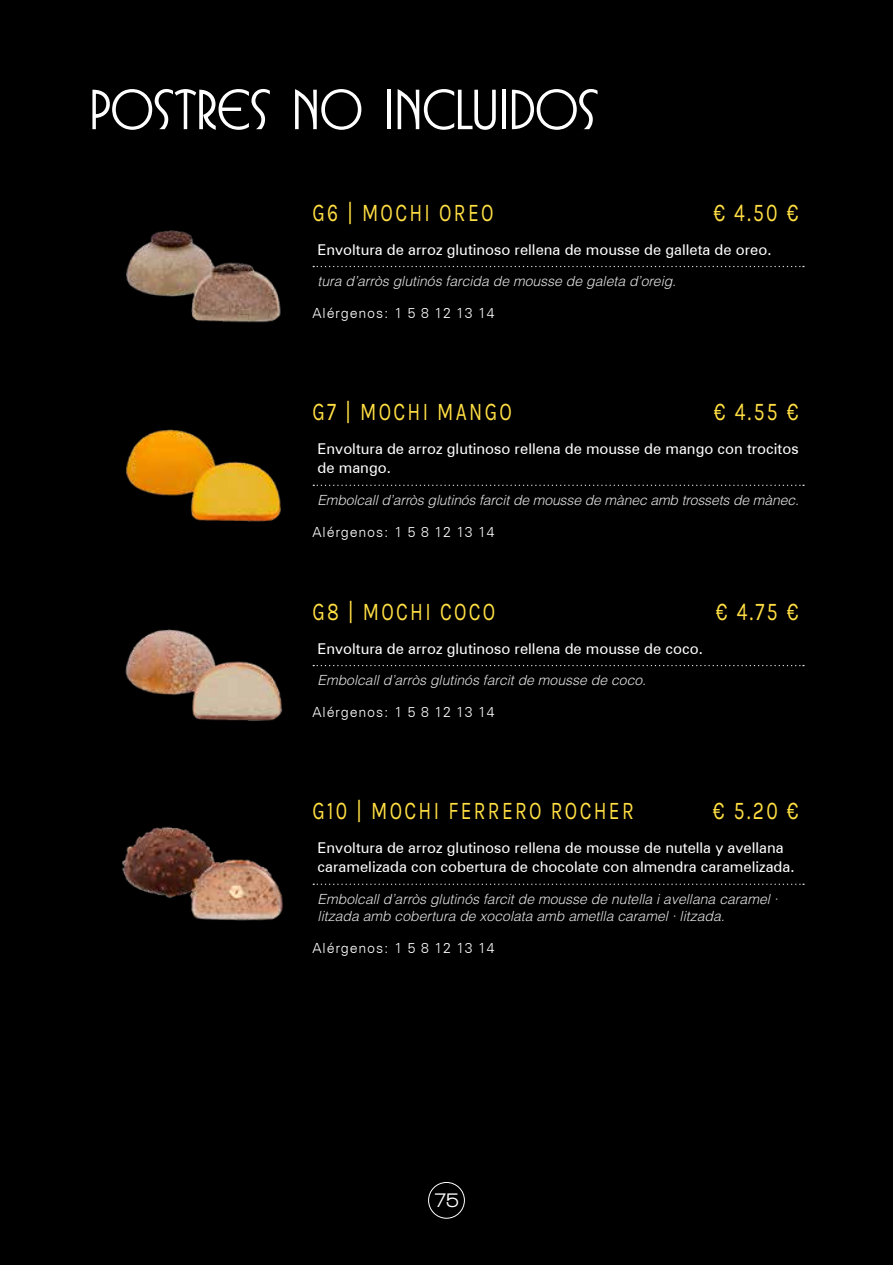
<style>
.page{position:relative;width:893px;height:1265px;background:#000}
.page>*{position:absolute;margin:0;border:0;box-sizing:border-box;transform-origin:0 0}
.t1{font:500 52.5px "Busorama IT Cby BT";letter-spacing:-.005em;color:#fff}
.t2{font:25.55px "Karla";letter-spacing:.12em;color:#ffdf43;scale:.75 1}
.t3{font:800 21px "Walkway";color:#fff}
.t4{font:14.88px/19.2px "Zurich BT";color:#fff}
.t5{font:italic 300 14px/17.5px "Helvetica LT Std";color:#e3e3e3}
.t6{font:300 14px "Zurich BT";letter-spacing:.06em;color:#fff}
</style>
<div class="page">
<img style="left:126px;top:429px;width:155px;height:93px">
<svg style="left:122px;top:826px;width:191px;height:95px"></svg>
<svg style="left:126px;top:230px;width:187px;height:93px"></svg>
<svg style="left:125px;top:629px;width:158px;height:92px"></svg>
<svg style="left:313px;top:485px;width:491px;height:1px"></svg>
<svg style="left:313px;top:884px;width:491px;height:1px"></svg>
<svg style="left:313px;top:266px;width:491px;height:1px"></svg>
<svg style="left:313px;top:665px;width:491px;height:1px"></svg>
<div style="left:428px;top:1182px;width:37px;height:37px;border:1px solid #fff;border-radius:50%"></div>
<h1 class="t1" style="left:89px;top:79px;width:510px">POSTRES NO INCLUIDOS</h1>
<h2 class="t2" style="left:313px;top:196px;width:243px">G6 | MOCHI OREO</h2>
<h2 class="t2" style="left:713px;top:196px;width:115px">€ 4.50 €</h2>
<p class="t4" style="left:317px;top:239px;width:455px">Envoltura de arroz glutinoso rellena de mousse de galleta de oreo.</p>
<p class="t5" style="left:317px;top:272px;width:360px">tura d’arròs glutinós farcida de mousse de galeta d’oreig.</p>
<p class="t6" style="left:313px;top:304px;width:183px">Alérgenos: 1 5 8 12 13 14</p>
<h2 class="t2" style="left:313px;top:395px;width:267px">G7 | MOCHI MANGO</h2>
<h2 class="t2" style="left:714px;top:395px;width:115px">€ 4.55 €</h2>
<p class="t4" style="left:318px;top:439px;width:483px">Envoltura de arroz glutinoso rellena de mousse de mango con trocitos de mango.</p>
<p class="t5" style="left:318px;top:491px;width:483px">Embolcall d’arròs glutinós farcit de mousse de mànec amb trossets de mànec.</p>
<p class="t6" style="left:313px;top:523px;width:183px">Alérgenos: 1 5 8 12 13 14</p>
<h2 class="t2" style="left:313px;top:595px;width:245px">G8 | MOCHI COCO</h2>
<h2 class="t2" style="left:716px;top:595px;width:112px">€ 4.75 €</h2>
<p class="t4" style="left:317px;top:638px;width:387px">Envoltura de arroz glutinoso rellena de mousse de coco.</p>
<p class="t5" style="left:317px;top:671px;width:330px">Embolcall d’arròs glutinós farcit de mousse de coco.</p>
<p class="t6" style="left:313px;top:704px;width:183px">Alérgenos: 1 5 8 12 13 14</p>
<h2 class="t2" style="left:313px;top:794px;width:430px">G10 | MOCHI FERRERO ROCHER</h2>
<h2 class="t2" style="left:713px;top:794px;width:116px">€ 5.20 €</h2>
<p class="t4" style="left:318px;top:837px;width:478px">Envoltura de arroz glutinoso rellena de mousse de nutella y avellana caramelizada con cobertura de chocolate con almendra caramelizada.</p>
<p class="t5" style="left:318px;top:890px;width:462px">Embolcall d’arròs glutinós farcit de mousse de nutella i avellana caramel · litzada amb cobertura de xocolata amb ametlla caramel · litzada.</p>
<p class="t6" style="left:313px;top:940px;width:183px">Alérgenos: 1 5 8 12 13 14</p>
<h3 class="t3" style="left:434px;top:1188px;width:26px">75</h3>
</div>
